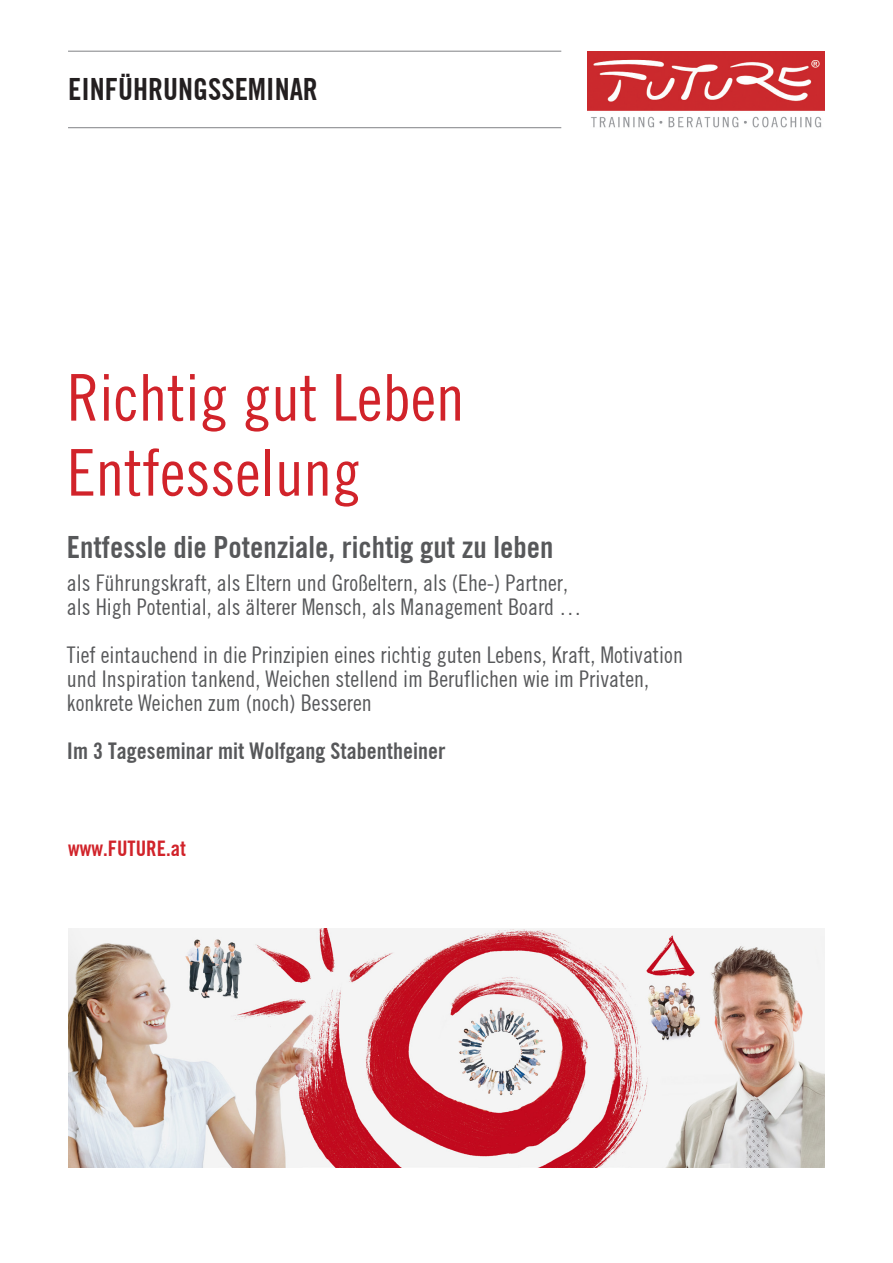
<style>
.page{position:relative;width:893px;height:1263px;background:#fff}
.page>*{position:absolute;margin:0;border:0;box-sizing:border-box;transform-origin:0 0}
.Headline2{font:64.5px "Future";color:#d1232a}
.Headline2-2{font:30px "Future B Bold";color:#57585a}
.Headline{font:30px "Future B Bold";color:#231f20}
.Headline2-3{font:22.5px/24px "Future C Copy";color:#57585a}
.Headline2-4{font:22.5px "Future B Bold";color:#57585a}
.t1{font:21px "Future B Bold";color:#d1232a}
</style>
<div class="page">
<img style="left:68px;top:928px;width:757px;height:240px">
<img style="left:588px;top:51px;width:237px;height:77px">
<hr style="left:68px;top:51px;width:493px;height:1px;background:#808285">
<hr style="left:68px;top:127px;width:493px;height:1px;background:#808285">
<p class="Headline" style="left:68px;top:71px;width:251px">EINFÜHRUNGSSEMINAR</p>
<p class="Headline2" style="left:67px;top:359px;width:399px">Richtig gut Leben</p>
<p class="Headline2" style="left:67px;top:434px;width:295px">Entfesselung</p>
<p class="Headline2-2" style="left:67px;top:529px;width:488px">Entfessle die Potenziale, richtig gut zu leben</p>
<p class="Headline2-3" style="left:67px;top:570px;width:516px">als Führungskraft, als Eltern und Großeltern, als (Ehe-) Partner, als High Potential, als älterer Mensch, als Management Board …</p>
<p class="Headline2-3" style="left:67px;top:642px;width:617px">Tief eintauchend in die Prinzipien eines richtig guten Lebens, Kraft, Motivation</p>
<p class="Headline2-3" style="left:67px;top:666px;width:584px">und Inspiration tankend, Weichen stellend im Beruflichen wie im Privaten,</p>
<p class="Headline2-3" style="left:67px;top:690px;width:306px">konkrete Weichen zum (noch) Besseren</p>
<p class="Headline2-4" style="left:67px;top:737px;width:380px">Im 3 Tageseminar mit Wolfgang Stabentheiner</p>
<p class="t1" style="left:68px;top:836px;width:119px">www.FUTURE.at</p>
</div>
